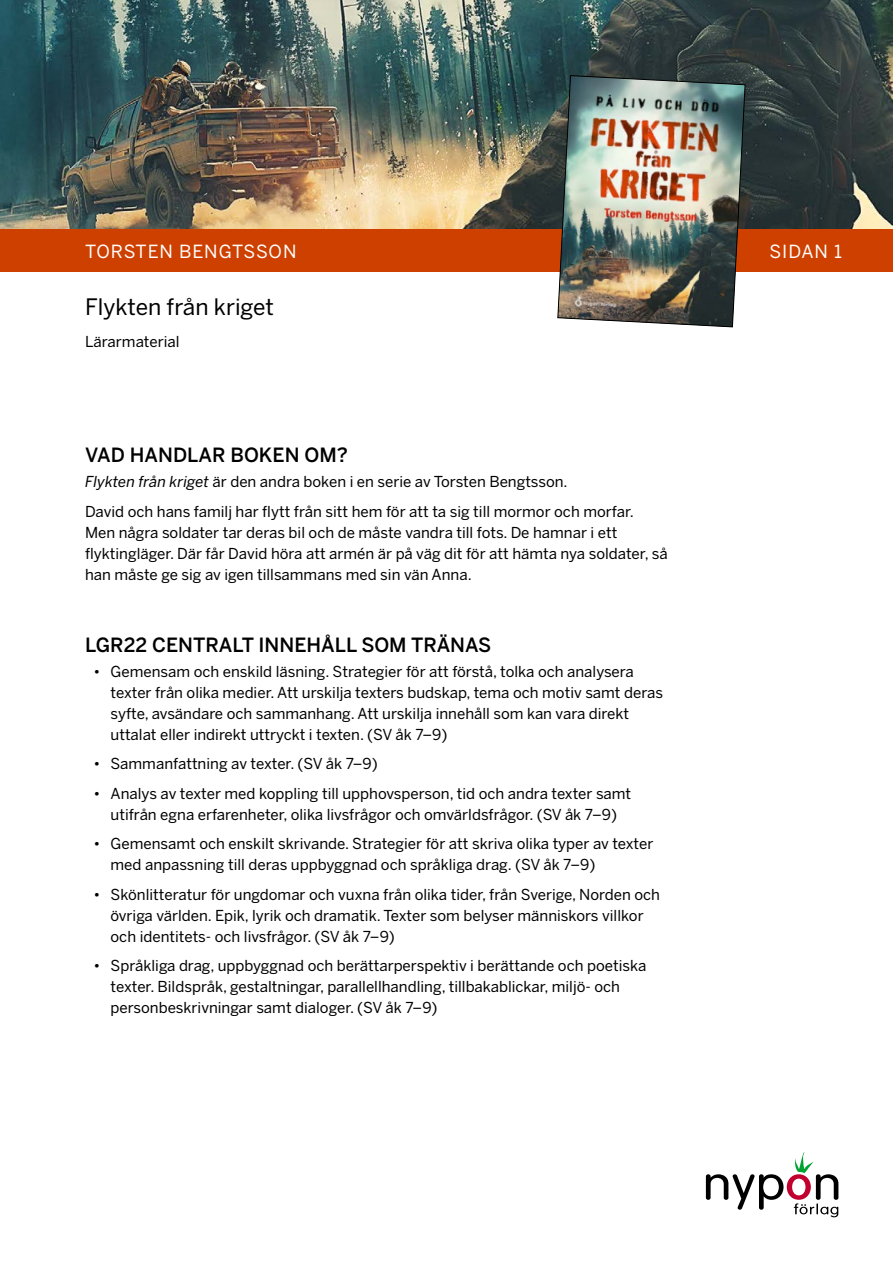
<style>
.page{position:relative;width:893px;height:1263px;background:#fff}
.page>*{position:absolute;margin:0;border:0;box-sizing:border-box;transform-origin:0 0}
.t1{font:22.5px "Benton Sans";color:#000}
.t2{font:500 19.5px "Benton Sans";color:#000}
.t3{font:18px "Benton Sans";letter-spacing:.05em;color:#fff}
.t4{font:15px/21px "Benton Sans";color:#000}
.s1{font-style:italic}
</style>
<div class="page">
<img style="left:0;top:0;width:893px;height:230px">
<div style="left:0;top:230px;width:893px;height:42px;background:#ce4000"></div>
<img style="left:557px;top:75px;width:189px;height:253px">
<svg style="left:706px;top:1152px;width:132px;height:65px"></svg>
<p class="t3" style="left:85px;top:241px;width:213px">TORSTEN BENGTSSON</p>
<h1 class="t1" style="left:85px;top:294px;width:190px">Flykten från kriget</h1>
<p class="t4" style="left:85px;top:331px;width:96px">Lärarmaterial</p>
<h2 class="t2" style="left:85px;top:443px;width:264px">VAD HANDLAR BOKEN OM?</h2>
<p class="t4" style="left:85px;top:467px;width:550px;line-height:29.5px"><span class="s1">Flykten från kriget</span> är den andra boken i en serie av Torsten Bengtsson.<br>David och hans familj har flytt från sitt hem för att ta sig till mormor och morfar.</p>
<p class="t4" style="left:85px;top:522px;width:584px">Men några soldater tar deras bil och de måste vandra till fots. De hamnar i ett flyktingläger. Där får David höra att armén är på väg dit för att hämta nya soldater, så han måste ge sig av igen tillsammans med sin vän Anna.</p>
<h2 class="t2" style="left:85px;top:632px;width:408px">LGR22 CENTRALT INNEHÅLL SOM TRÄNAS</h2>
<p class="t4" style="left:111px;top:661px;width:554px;text-indent:-17px">• Gemensam och enskild läsning. Strategier för att förstå, tolka och analysera texter från olika medier. Att urskilja texters budskap, tema och motiv samt deras syfte, avsändare och sammanhang. Att urskilja innehåll som kan vara direkt uttalat eller indirekt uttryckt i texten. (SV åk 7–9)</p>
<p class="t4" style="left:94px;top:753px;width:286px">• Sammanfattning av texter. (SV åk 7–9)</p>
<p class="t4" style="left:94px;top:783px;width:539px;text-align:center">• Analys av texter med koppling till upphovsperson, tid och andra texter samt utifrån egna erfarenheter, olika livsfrågor och omvärldsfrågor. (SV åk 7–9)</p>
<p class="t4" style="left:111px;top:833px;width:544px;text-indent:-17px">• Gemensamt och enskilt skrivande. Strategier för att skriva olika typer av texter med anpassning till deras uppbyggnad och språkliga drag. (SV åk 7–9)</p>
<p class="t4" style="left:111px;top:884px;width:551px;text-indent:-17px">• Skönlitteratur för ungdomar och vuxna från olika tider, från Sverige, Norden och övriga världen. Epik, lyrik och dramatik. Texter som belyser människors villkor och identitets- och livsfrågor. (SV åk 7–9)</p>
<p class="t4" style="left:111px;top:955px;width:537px;text-indent:-17px">• Språkliga drag, uppbyggnad och berättarperspektiv i berättande och poetiska texter. Bildspråk, gestaltningar, parallellhandling, tillbakablickar, miljö- och personbeskrivningar samt dialoger. (SV åk 7–9)</p>
<p class="t3" style="left:769px;top:241px;width:74px">SIDAN 1</p>
</div>
